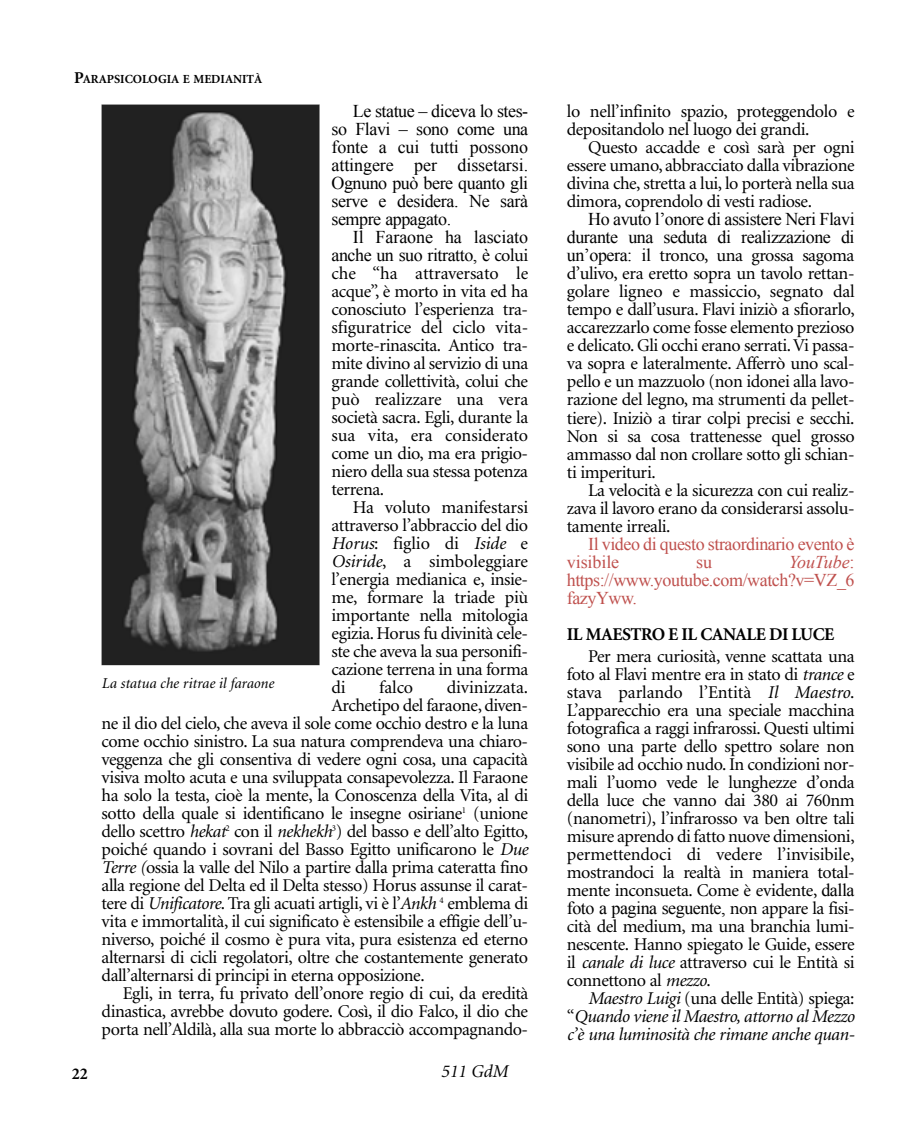
<style>
.page{position:relative;width:914px;height:1127px;background:#fff}
.page>*{position:absolute;margin:0;border:0;box-sizing:border-box;transform-origin:0 0}
.t1{font:18px/18px "Minion";letter-spacing:-.025em;color:#000;text-align:justify}
.t2{font:18px/18px "Times New Roman";letter-spacing:-.025em;color:#000;text-align:justify}
.t3{font:italic 18px/18px "Minion";letter-spacing:-.025em;color:#000;text-align:justify}
.t4{font:18px/18px "Times New Roman";letter-spacing:-.025em;color:#bf504d}
.t5{font:18px/18px "Times New Roman";letter-spacing:-.005em;color:#000;text-align:right}
.t6{font:700 18px "Minion";letter-spacing:-.025em;color:#000}
.t7{font:18px "Minion";letter-spacing:-.005em;color:#000}
.t8{font:700 16.5px "Minion";color:#000}
.t9{font:italic 15px "Minion";color:#000}
.t10{font:700 12.3px "Minion";color:#000}
.s1{font-size:16.5px}
.s2{font-family:"Minion"}
.s3{font-style:italic}
.s4{font-family:"Times New Roman"}
.s5{font-style:normal}
</style>
<div class="page">
<img style="left:102px;top:105px;width:217px;height:559px">
<p class="t10" style="left:74px;top:73px;width:189px"><span class="s1">P</span>ARAPSICOLOGIA E MEDIANITÀ</p>
<p class="t2" style="left:331px;top:102px;width:198px;text-indent:21px">Le statue – diceva lo stes&shy;so Flavi – sono come una fonte a cui tutti possono attingere per dissetarsi.<br>Ognuno può bere quanto gli serve e desidera. Ne sarà sempre appagato.</p>
<p class="t5" style="left:331px;top:228px;width:198px">Il Faraone ha lasciato anche un suo ritratto, è <span class="s2">colui</span></p>
<p class="t1" style="left:331px;top:265px;width:198px">che “ha attraversato le acque”, è morto in vita ed ha conosciuto l’esperienza tra&shy;sfiguratrice del ciclo vita&shy;morte-rinascita. Antico tra&shy;mite divino al servizio di una grande collettività, colui che può realizzare una vera società sacra. Egli, durante la sua vita, era considerato come un dio, ma era prigio&shy;niero della sua stessa potenza terrena.</p>
<p class="t1" style="left:331px;top:499px;width:198px;text-indent:21px">Ha voluto manifestarsi attraverso l’abbraccio del dio <span class="s3">Horus</span>: figlio di <span class="s3">Iside</span> e <span class="s3">Osiride</span>, a simboleggiare l’energia medianica e, insie&shy;me, formare la triade più importante nella mitologia egizia. Horus fu divinità cele&shy;ste che aveva la sua personifi&shy;cazione terrena in una forma di</p>
<p class="t9" style="left:102px;top:676px;width:174px">La statua che ritrae il faraone</p>
<p class="t1" style="left:379px;top:679px;width:35px">falco</p>
<p class="t7" style="left:446px;top:678px;width:83px">divinizzata.</p>
<p class="t1" style="left:331px;top:697px;width:198px">Archetipo del faraone,diven-</p>
<p class="t1" style="left:102px;top:715px;width:428px">ne il dio del cielo, che aveva il sole come occhio destro e la luna</p>
<p class="t1" style="left:102px;top:733px;width:428px">come occhio sinistro. La sua natura comprendeva una chiaro-</p>
<p class="t1" style="left:102px;top:751px;width:428px">veggenza che gli consentiva di vedere ogni cosa, una capacità</p>
<p class="t1" style="left:102px;top:769px;width:428px">visiva molto acuta e una sviluppata consapevolezza. Il Faraone</p>
<p class="t1" style="left:102px;top:787px;width:428px">ha solo la testa, cioè la mente, la Conoscenza della Vita, al di</p>
<p class="t1" style="left:102px;top:805px;width:428px">sotto della quale si identificano le insegne osiriane<sup>1</sup> (unione</p>
<p class="t1" style="left:102px;top:823px;width:428px">dello scettro <span class="s3">hekat</span><sup>2</sup> con il <span class="s3">nekhekh</span><sup>3</sup>) del basso e dell’alto Egitto,</p>
<p class="t1" style="left:102px;top:841px;width:428px">poiché quando i sovrani del Basso Egitto unificarono le <span class="s3">Due</span></p>
<p class="t1" style="left:102px;top:859px;width:428px"><span class="s3">Terre (</span>ossia la valle del Nilo a partire dalla prima cateratta fino</p>
<p class="t1" style="left:102px;top:877px;width:428px">alla regione del Delta ed il Delta stesso) Horus assunse il carat-</p>
<p class="t1" style="left:102px;top:895px;width:428px">tere di <span class="s3">Unificatore</span>. Tra gli acuati artigli, vi è l’<span class="s3">Ankh</span> <sup>4</sup> emblema di</p>
<p class="t1" style="left:102px;top:913px;width:428px">vita e immortalità, il cui significato è estensibile a effigie dell’u-</p>
<p class="t1" style="left:102px;top:931px;width:428px">niverso, poiché il cosmo è pura vita, pura esistenza ed eterno</p>
<p class="t1" style="left:102px;top:949px;width:428px">alternarsi di cicli regolatori, oltre che costantemente generato</p>
<p class="t1" style="left:102px;top:967px;width:325px">dall’alternarsi di principi in eterna opposizione.</p>
<p class="t1" style="left:123px;top:985px;width:407px">Egli, in terra, fu privato dell’onore regio di cui, da eredità</p>
<p class="t1" style="left:102px;top:1003px;width:428px">dinastica, avrebbe dovuto godere. Così, il dio Falco, il dio che</p>
<p class="t1" style="left:102px;top:1021px;width:428px">porta nell’Aldilà, alla sua morte lo abbracciò accompagnando-</p>
<p class="t8" style="left:72px;top:1065px;width:18px">22</p>
<p class="t3" style="left:441px;top:1062px;width:68px">511 GdM</p>
<p class="t1" style="left:567px;top:103px;width:289px">lo nell’infinito spazio, proteggendolo e depositandolo nel luogo dei grandi.</p>
<p class="t1" style="left:567px;top:139px;width:289px;text-indent:21px">Questo accadde e così sarà per ogni essere umano, abbracciato dalla vibrazione divina che, stretta a lui, lo porterà nella sua dimora, coprendolo di vesti radiose.</p>
<p class="t2" style="left:567px;top:210px;width:289px;text-align:right">Ho avuto l’onore di assistere Neri Flavi durante una seduta di realizzazione di</p>
<p class="t1" style="left:567px;top:247px;width:289px"><span class="s4">un’opera: il</span> tronco, una grossa sagoma d’ulivo, era eretto sopra un tavolo rettan&shy;golare ligneo e massiccio, segnato dal tempo e dall’usura. Flavi iniziò a sfiorarlo, accarezzarlo come fosse elemento prezioso e delicato. Gli occhi erano serrati.Vi passa&shy;va sopra e lateralmente. Afferrò uno scal&shy;pello e un mazzuolo (non idonei alla lavo&shy;razione del legno, ma strumenti da pellet&shy;tiere). Iniziò a tirar colpi precisi e secchi.<br>Non si sa cosa trattenesse quel grosso ammasso dal non crollare sotto gli schian&shy;ti imperituri.</p>
<p class="t1" style="left:567px;top:481px;width:289px;text-indent:21px">La velocità e la sicurezza con cui realiz&shy;zava il lavoro erano da considerarsi assolu&shy;tamente irreali.</p>
<p class="t4" style="left:567px;top:534px;width:289px;text-indent:21px">Il video di questo straordinario evento è visibile</p>
<p class="t4" style="left:567px;top:552px;width:289px;text-align:justify;text-indent:222px"><span class="s3">YouTube</span>: https://www.youtube.com/watch?v=VZ_6 fazyYww.</p>
<p class="t6" style="left:567px;top:624px;width:269px">IL MAESTRO E IL CANALE DI LUCE</p>
<p class="t1" style="left:567px;top:647px;width:289px;text-indent:21px">Per mera curiosità, venne scattata una foto al Flavi mentre era in stato di <span class="s3">trance</span> e stava parlando l’Entità <span class="s3">Il Maestro</span>.<br>L’apparecchio era una speciale macchina fotografica a raggi infrarossi. Questi ultimi sono una parte dello spettro solare non visibile ad occhio nudo. In condizioni nor&shy;mali l’uomo vede le lunghezze d’onda della luce che vanno dai 380 ai 760nm (nanometri), l’infrarosso va ben oltre tali misure aprendo di fatto nuove dimensioni, permettendoci di vedere l’invisibile, mostrandoci la realtà in maniera total&shy;mente inconsueta. Come è evidente, <span class="s4">dalla</span></p>
<p class="t2" style="left:567px;top:898px;width:289px">foto a pagina seguente, <span class="s2">non appare la fisi-</span></p>
<p class="t1" style="left:567px;top:917px;width:289px">cità del medium, ma una branchia lumi&shy;nescente. Hanno spiegato le Guide, essere il <span class="s3">canale di luce</span> attraverso cui le Entità si connettono al <span class="s3">mezzo</span>.</p>
<p class="t3" style="left:567px;top:989px;width:289px;text-indent:21px">Maestro Luigi <span class="s5">(una delle Entità) spiega: “</span>Quando viene il Maestro, attorno al Mezzo c’è una luminosità che rimane anche quan-</p>
<p class="t4" style="left:696px;top:552px;width:17px">su</p>
</div>
